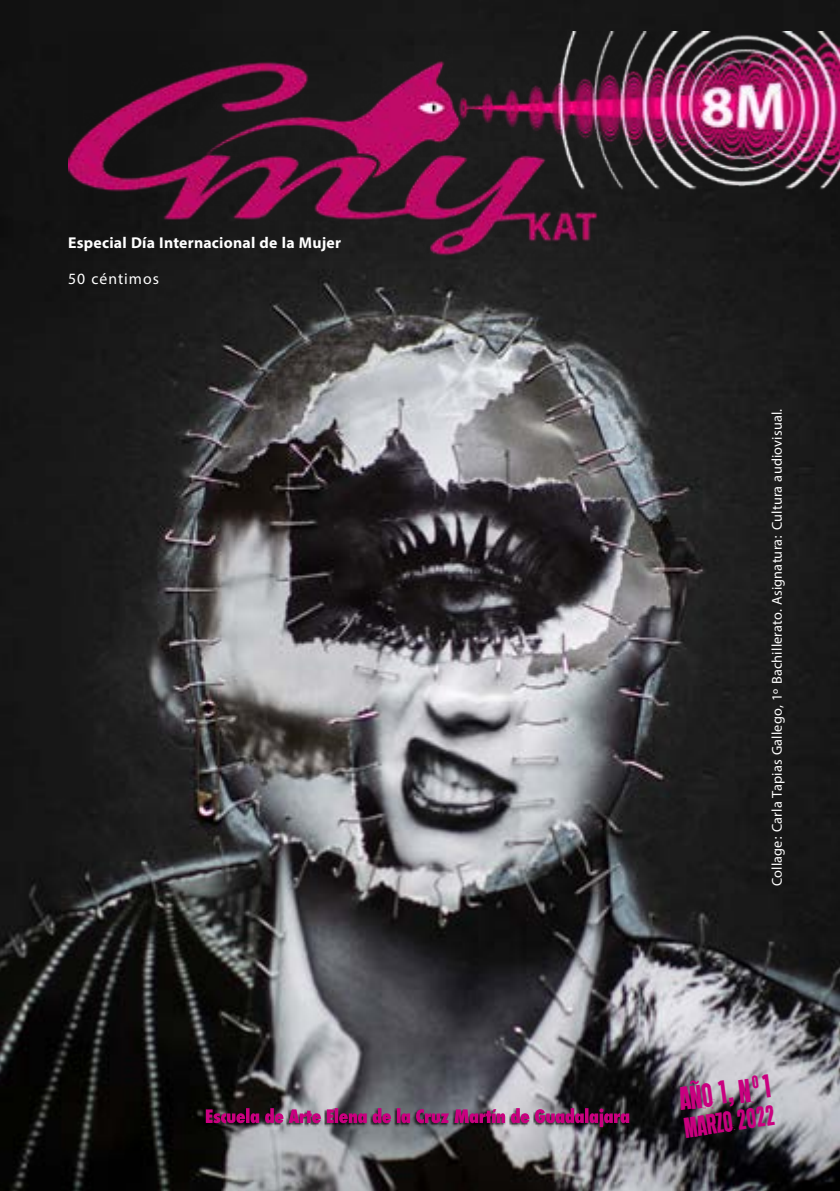
<style>
.page{position:relative;width:840px;height:1191px;background:#fff}
.page>*{position:absolute;margin:0;border:0;box-sizing:border-box;transform-origin:0 0}
.t1{font:32px "Hypotheticalmoonof Mercury";color:#c9007f}
.t2{font:28px "Hypotheticalmoonof Mercury";color:#c9007f}
.t3{font:700 22px "Myriad Arabic";letter-spacing:.01em;color:#fff}
.t4{font:22px "Myriad Arabic";letter-spacing:.045em;color:#fff}
.t5{font:20px "Myriad Arabic";letter-spacing:.01em;color:#fff}
</style>
<div class="page">
<img style="left:0;top:0;width:839px;height:1191px">
<img style="left:68px;top:31px;width:771px;height:230px">
<div style="left:203px;top:1108px;width:426px;height:22px;background:#000;opacity:.7"></div>
<svg style="left:206px;top:1108px;width:423px;height:19px;background:#823769"></svg>
<p class="t3" style="left:68px;top:227px;width:274px">Especial Día Internacional de la Mujer</p>
<p class="t4" style="left:68px;top:264px;width:92px">50 céntimos</p>
<p class="t5" style="left:763px;top:886px;width:479px;rotate:-90deg">Collage: Carla Tapias Gallego, 1º Bachillerato. Asignatura: Cultura audiovisual.</p>
<h1 class="t1" style="left:676px;top:1078px;width:94px;rotate:-8deg">Año 1, nº1</h1>
<h2 class="t2" style="left:681px;top:1110px;width:93px;rotate:-8deg">MARZO 2022</h2>
</div>
